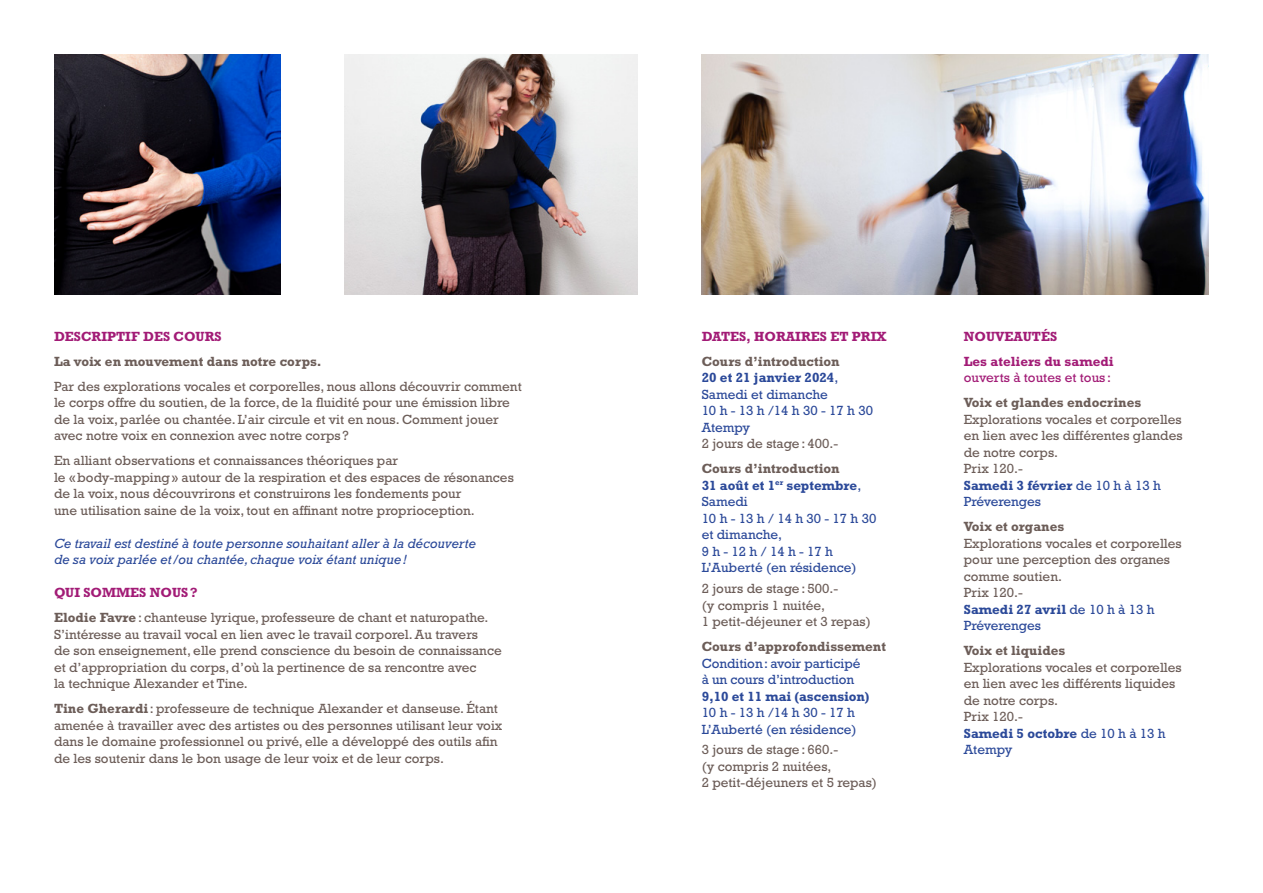
<style>
.page{position:relative;width:1263px;height:893px;background:#fff}
.page>*{position:absolute;margin:0;border:0;box-sizing:border-box;transform-origin:0 0}
.t1{font:13.5px/16.5px "Rockwell Std";color:#6c5d58}
.t2{font:13.5px/16.5px "Rockwell Std";color:#2b4999}
.t3{font:italic 13.5px/16.5px "Rockwell Std";color:#2b4999}
.t4{font:700 13.5px "Rockwell Std";color:#6c5d58}
.t5{font:700 13.5px/25px "Rockwell Std";color:#a21b76}
.t6{font:700 13.5px "Rockwell Std";letter-spacing:-.005em;color:#2b4999}
.t7{font:13.5px "Rockwell Std";color:#a21b76}
.s1{font-weight:700;color:#a21b76}
.s2{font-weight:700}
.s3{font-weight:700;color:#6c5d58}
.s4{font-weight:700;color:#2b4999}
.s5{color:#2b4999}
</style>
<div class="page">
<img style="left:344px;top:54px;width:294px;height:241px">
<img style="left:54px;top:54px;width:227px;height:241px">
<img style="left:702px;top:54px;width:507px;height:241px">
<p class="t5" style="left:54px;top:324px;width:169px">DESCRIPTIF DES COURS</p>
<p class="t4" style="left:54px;top:353px;width:269px">La voix en mouvement dans notre corps.</p>
<p class="t1" style="left:54px;top:378px;width:469px">Par des explorations vocales et corporelles, nous allons découvrir comment le corps offre du soutien, de la force, de la fluidité pour une émission libre de la voix, parlée ou chantée. L’air circule et vit en nous. Comment jouer avec notre voix en connexion avec notre corps?</p>
<p class="t1" style="left:54px;top:452px;width:461px">En alliant observations et connaissances théoriques par<br>le «body-mapping» autour de la respiration et des espaces de résonances de la voix, nous découvrirons et construirons les fondements pour<br>une utilisation saine de la voix, tout en affinant notre proprioception.</p>
<p class="t3" style="left:54px;top:535px;width:423px">Ce travail est destiné à toute personne souhaitant aller à la découverte de sa voix parlée et/ou chantée, chaque voix étant unique!</p>
<p class="t1" style="left:54px;top:580px;width:436px;line-height:25px"><span class="s1">QUI SOMMES NOUS?<br></span><span class="s2">Elodie Favre</span>: chanteuse lyrique, professeure de chant et naturopathe.</p>
<p class="t1" style="left:54px;top:626px;width:449px">S’intéresse au travail vocal en lien avec le travail corporel. Au travers<br>de son enseignement, elle prend conscience du besoin de connaissance et d’appropriation du corps, d’où la pertinence de sa rencontre avec<br>la technique Alexander et Tine.</p>
<p class="t1" style="left:54px;top:700px;width:450px"><span class="s2">Tine Gherardi</span>: professeure de technique Alexander et danseuse. Étant amenée à travailler avec des artistes ou des personnes utilisant leur voix dans le domaine professionnel ou privé, elle a développé des outils afin de les soutenir dans le bon usage de leur voix et de leur corps.</p>
<p class="t5" style="left:702px;top:323px;width:186px">DATES, HORAIRES ET PRIX</p>
<p class="t2" style="left:702px;top:353px;width:173px"><span class="s3">Cours d’introduction<br></span><span class="s2">20 et 21 janvier 2024</span>,<br>Samedi et dimanche<br>10 h - 13 h /14 h 30 - 17 h 30<br>Atempy</p>
<p class="t1" style="left:702px;top:435px;width:138px">2 jours de stage: 400.-</p>
<p class="t2" style="left:702px;top:460px;width:176px"><span class="s3">Cours d’introduction<br></span><span class="s2">31 août et 1</span><sup>er</sup> <span class="s2">septembre</span>,<br>Samedi<br>10 h - 13 h / 14 h 30 - 17 h 30 et dimanche,<br>9 h - 12 h / 14 h - 17 h<br>L’Auberté (en résidence)</p>
<p class="t1" style="left:702px;top:580px;width:171px">2 jours de stage: 500.-<br>(y compris 1 nuitée,<br>1 petit-déjeuner et 3 repas)</p>
<p class="t4" style="left:702px;top:639px;width:186px">Cours d’approfondissement</p>
<p class="t2" style="left:702px;top:655px;width:160px">Condition: avoir participé à un cours d’introduction</p>
<p class="t6" style="left:702px;top:688px;width:169px">9,10 et 11 mai (ascension)</p>
<p class="t2" style="left:702px;top:704px;width:156px">10 h - 13 h /14 h 30 - 17 h<br>L’Auberté (en résidence)</p>
<p class="t1" style="left:702px;top:741px;width:177px">3 jours de stage: 660.-<br>(y compris 2 nuitées,<br>2 petit-déjeuners et 5 repas)</p>
<p class="t5" style="left:964px;top:323px;width:151px">NOUVEAUTÉS<br>Les ateliers du samedi</p>
<p class="t7" style="left:964px;top:370px;width:149px">ouverts à toutes et tous:</p>
<p class="t4" style="left:964px;top:395px;width:179px">Voix et glandes endocrines</p>
<p class="t1" style="left:964px;top:411px;width:220px">Explorations vocales et corporelles en lien avec les différentes glandes de notre corps.<br>Prix 120.-<br><span class="s4">Samedi 3 février</span> <span class="s5">de 10 h à 13 h<br>Préverenges</span></p>
<p class="t4" style="left:964px;top:519px;width:102px">Voix et organes</p>
<p class="t1" style="left:964px;top:535px;width:219px">Explorations vocales et corporelles pour une perception des organes comme soutien.<br>Prix 120.-<br><span class="s4">Samedi 27 avril</span> <span class="s5">de 10 h à 13 h<br>Préverenges</span></p>
<p class="t4" style="left:964px;top:643px;width:103px">Voix et liquides</p>
<p class="t1" style="left:964px;top:659px;width:219px">Explorations vocales et corporelles en lien avec les différents liquides de notre corps.<br>Prix 120.-<br><span class="s4">Samedi 5 octobre</span> <span class="s5">de 10 h à 13 h<br>Atempy</span></p>
</div>
